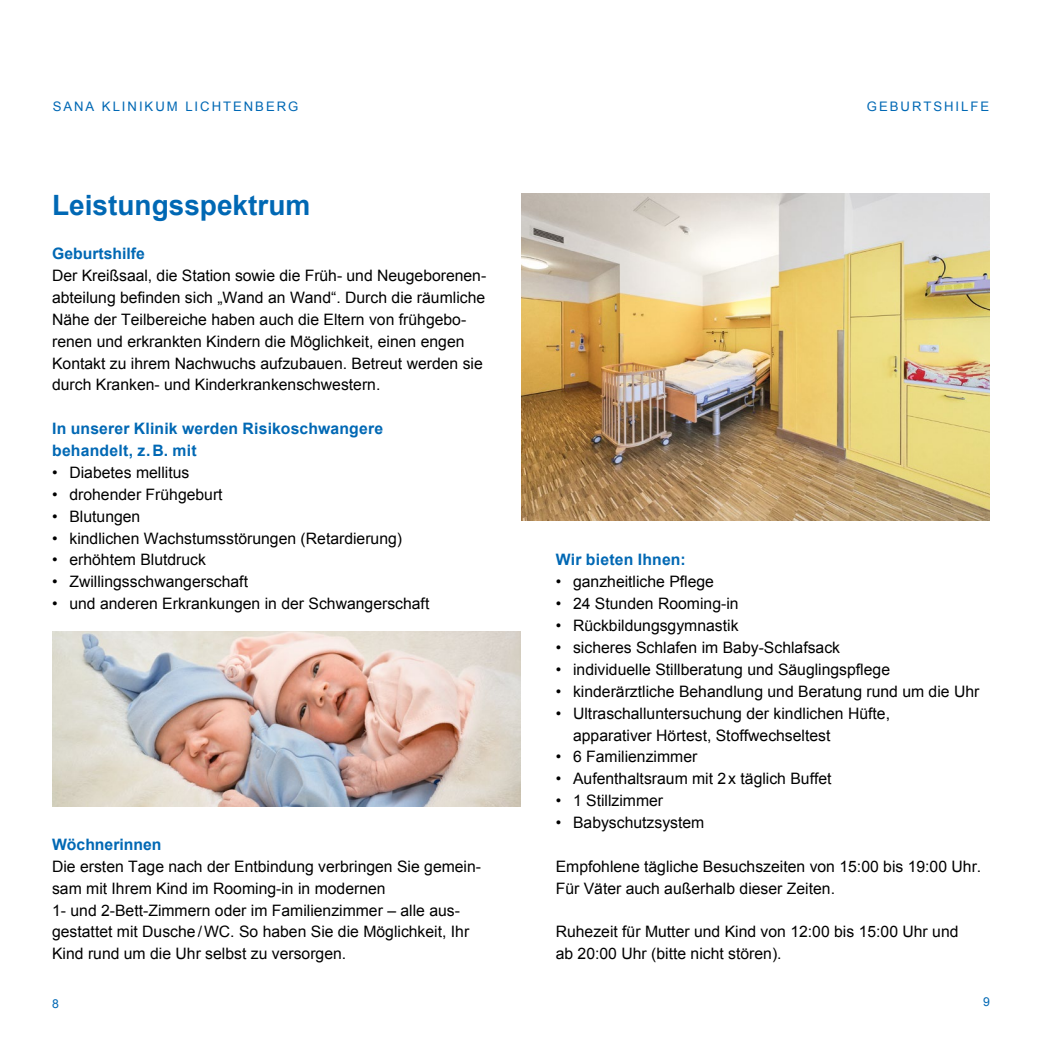
<style>
.page{position:relative;width:1042px;height:1042px;background:#fff}
.page>*{position:absolute;margin:0;border:0;box-sizing:border-box;transform-origin:0 0}
.Überschrift_1__Kateg{font:700 28px "Arial";color:#0068b4}
.Fließtext{font:15.75px/21.9px "Arial";color:#000}
.Überschrift_2__Kateg{font:700 15.75px/21.9px "Arial";letter-spacing:.01em;color:#0068b4}
.Fließtext-2{font:700 15.75px "Arial";color:#0068b4}
.Überschrift_1__Kateg-2{font:13.12px "Arial";letter-spacing:.15em;color:#0068b4}
.t1{font:12.25px "Arial";color:#0068b4}
</style>
<div class="page">
<img style="left:52px;top:631px;width:469px;height:175px">
<img style="left:521px;top:193px;width:469px;height:328px">
<p class="Überschrift_1__Kateg-2" style="left:53px;top:97px;width:247px">SANA KLINIKUM LICHTENBERG</p>
<p class="Überschrift_1__Kateg-2" style="left:867px;top:97px;width:124px">GEBURTSHILFE</p>
<p class="Überschrift_1__Kateg" style="left:52px;top:187px;width:260px">Leistungsspektrum</p>
<p class="Überschrift_2__Kateg" style="left:52px;top:243px;width:94px">Geburtshilfe</p>
<p class="Fließtext" style="left:52px;top:265px;width:436px">Der Kreißsaal, die Station sowie die Früh- und Neugeborenen&shy;abteilung befinden sich „Wand an Wand“. Durch die räumliche Nähe der Teilbereiche haben auch die Eltern von frühgebo&shy;renen und erkrankten Kindern die Möglichkeit, einen engen Kontakt zu ihrem Nachwuchs aufzubauen. Betreut werden sie durch Kranken- und Kinderkrankenschwestern.</p>
<p class="Überschrift_2__Kateg" style="left:52px;top:418px;width:333px">In unserer Klinik werden Risikoschwangere behandelt, z.B. mit</p>
<p class="Fließtext" style="left:52px;top:462px;width:139px">• Diabetes mellitus</p>
<p class="Fließtext" style="left:52px;top:483px;width:172px">• drohender Frühgeburt</p>
<p class="Fließtext" style="left:52px;top:505px;width:90px">• Blutungen</p>
<p class="Fließtext" style="left:52px;top:527px;width:351px">• kindlichen Wachstumsstörungen (Retardierung)</p>
<p class="Fließtext" style="left:52px;top:549px;width:155px">• erhöhtem Blutdruck</p>
<p class="Fließtext" style="left:52px;top:571px;width:197px">• Zwillingsschwangerschaft</p>
<p class="Fließtext" style="left:52px;top:593px;width:379px">• und anderen Erkrankungen in der Schwangerschaft</p>
<p class="Fließtext-2" style="left:52px;top:834px;width:111px">Wöchnerinnen</p>
<p class="Fließtext" style="left:52px;top:855px;width:431px">Die ersten Tage nach der Entbindung verbringen Sie gemein&shy;sam mit Ihrem Kind im Rooming-in in modernen<br>1- und 2-Bett-Zimmern oder im Familienzimmer – alle aus&shy;gestattet mit Dusche/WC. So haben Sie die Möglichkeit, Ihr Kind rund um die Uhr selbst zu versorgen.</p>
<p class="t1" style="left:52px;top:995px;width:8px">8</p>
<p class="Überschrift_2__Kateg" style="left:556px;top:549px;width:131px">Wir bieten Ihnen:</p>
<p class="Fließtext" style="left:556px;top:571px;width:160px">• ganzheitliche Pflege</p>
<p class="Fließtext" style="left:556px;top:593px;width:184px">• 24 Stunden Rooming-in</p>
<p class="Fließtext" style="left:556px;top:615px;width:184px">• Rückbildungsgymnastik</p>
<p class="Fließtext" style="left:556px;top:637px;width:286px">• sicheres Schlafen im Baby-Schlafsack</p>
<p class="Fließtext" style="left:556px;top:658px;width:336px">• individuelle Stillberatung und Säuglingspflege</p>
<p class="Fließtext" style="left:556px;top:680px;width:425px">• kinderärztliche Behandlung und Beratung rund um die Uhr</p>
<p class="Fließtext" style="left:573px;top:702px;width:318px;text-indent:-17px">• Ultraschalluntersuchung der kindlichen Hüfte, apparativer Hörtest, Stoffwechseltest</p>
<p class="Fließtext" style="left:556px;top:746px;width:143px">• 6 Familienzimmer</p>
<p class="Fließtext" style="left:556px;top:768px;width:277px">• Aufenthaltsraum mit 2x täglich Buffet</p>
<p class="Fließtext" style="left:556px;top:790px;width:109px">• 1 Stillzimmer</p>
<p class="Fließtext" style="left:556px;top:812px;width:150px">• Babyschutzsystem</p>
<p class="Fließtext" style="left:556px;top:855px;width:427px">Empfohlene tägliche Besuchszeiten von 15:00 bis 19:00 Uhr.<br>Für Väter auch außerhalb dieser Zeiten.</p>
<p class="Fließtext" style="left:556px;top:921px;width:404px">Ruhezeit für Mutter und Kind von 12:00 bis 15:00 Uhr und ab 20:00 Uhr (bitte nicht stören).</p>
<p class="t1" style="left:983px;top:993px;width:8px">9</p>
</div>
